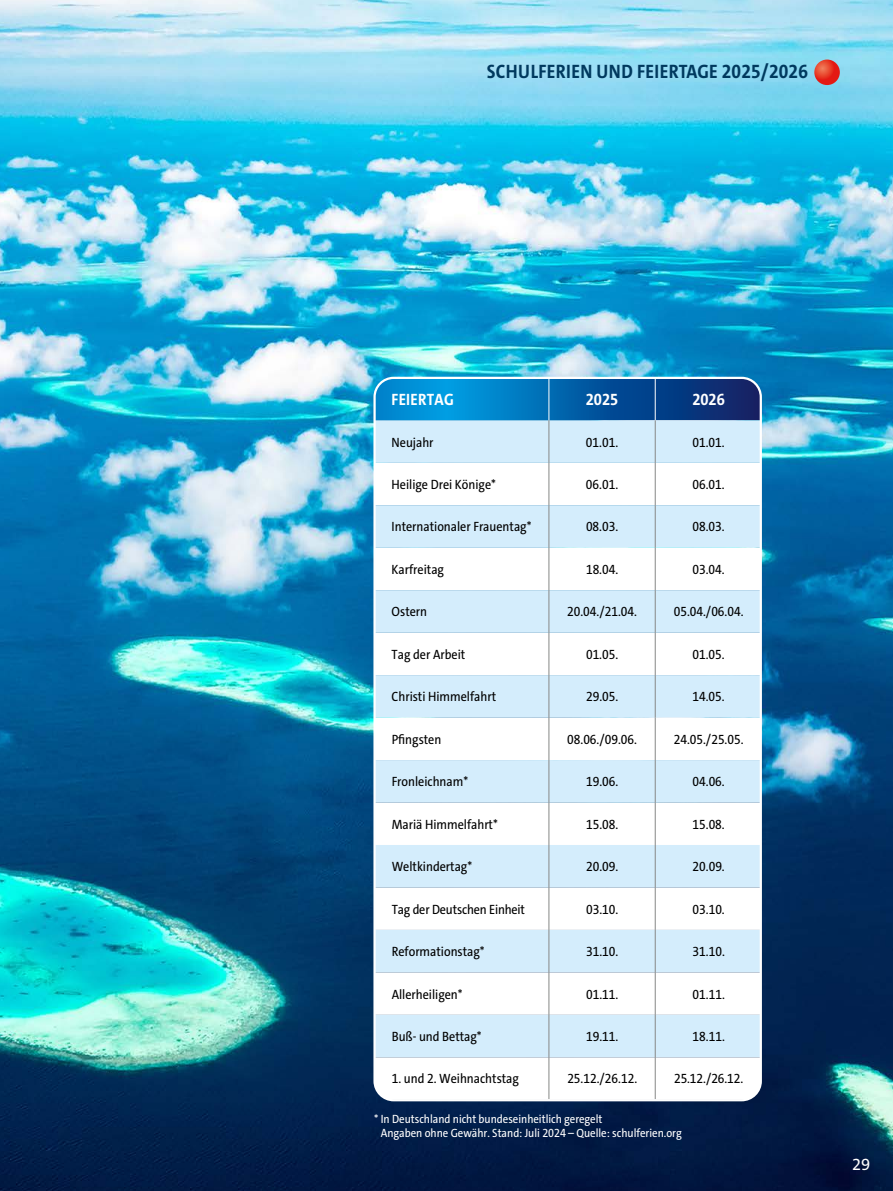
<style>
.page{position:relative;width:893px;height:1191px;background:#fff}
.page>*{position:absolute;margin:0;border:0;box-sizing:border-box;transform-origin:0 0}
.t1{font:700 19.5px "The Sans S Cd";letter-spacing:.015em;color:#00395e}
.t2{font:700 16.5px "The Sans S Cd";letter-spacing:.015em;color:#fff}
.t3{font:16.5px "The Sans";color:#fff}
.t4{font:13.5px "The Sans S Cd";color:#000}
.t5{font:12px/14.4px "The Sans S Cd";color:#fff}
</style>
<div class="page">
<img style="left:0;top:0;width:893px;height:1191px">
<svg style="left:814px;top:60px;width:26px;height:25px"></svg>
<svg style="left:375px;top:378px;width:386px;height:42px;background:#0462a9"></svg>
<div style="left:376px;top:420px;width:383px;height:43px;background:#d4edfc"></div>
<svg style="left:375px;top:463px;width:386px;height:636px"></svg>
<hr style="left:549px;top:378px;width:1px;height:42px;background:#fff">
<hr style="left:655px;top:378px;width:1px;height:42px;background:#fff">
<hr style="left:549px;top:420px;width:1px;height:43px;background:#868786">
<hr style="left:655px;top:420px;width:1px;height:43px;background:#868786">
<hr style="left:549px;top:463px;width:1px;height:42px;background:#868786">
<hr style="left:655px;top:463px;width:1px;height:42px;background:#868786">
<hr style="left:549px;top:505px;width:1px;height:43px;background:#868786">
<hr style="left:655px;top:505px;width:1px;height:43px;background:#868786">
<hr style="left:549px;top:548px;width:1px;height:42px;background:#868786">
<hr style="left:655px;top:548px;width:1px;height:42px;background:#868786">
<hr style="left:549px;top:590px;width:1px;height:42px;background:#868786">
<hr style="left:655px;top:590px;width:1px;height:42px;background:#868786">
<hr style="left:549px;top:632px;width:1px;height:43px;background:#868786">
<hr style="left:655px;top:632px;width:1px;height:43px;background:#868786">
<hr style="left:549px;top:675px;width:1px;height:42px;background:#868786">
<hr style="left:655px;top:675px;width:1px;height:42px;background:#868786">
<hr style="left:549px;top:717px;width:1px;height:43px;background:#868786">
<hr style="left:655px;top:717px;width:1px;height:43px;background:#868786">
<hr style="left:549px;top:760px;width:1px;height:42px;background:#868786">
<hr style="left:655px;top:760px;width:1px;height:42px;background:#868786">
<hr style="left:549px;top:802px;width:1px;height:43px;background:#868786">
<hr style="left:655px;top:802px;width:1px;height:43px;background:#868786">
<hr style="left:549px;top:845px;width:1px;height:42px;background:#868786">
<hr style="left:655px;top:845px;width:1px;height:42px;background:#868786">
<hr style="left:549px;top:887px;width:1px;height:43px;background:#868786">
<hr style="left:655px;top:887px;width:1px;height:43px;background:#868786">
<hr style="left:549px;top:930px;width:1px;height:42px;background:#868786">
<hr style="left:655px;top:930px;width:1px;height:42px;background:#868786">
<hr style="left:549px;top:972px;width:1px;height:42px;background:#868786">
<hr style="left:655px;top:972px;width:1px;height:42px;background:#868786">
<hr style="left:549px;top:1014px;width:1px;height:43px;background:#868786">
<hr style="left:655px;top:1014px;width:1px;height:43px;background:#868786">
<hr style="left:549px;top:1057px;width:1px;height:42px;background:#868786">
<hr style="left:655px;top:1057px;width:1px;height:42px;background:#868786">
<div style="left:373px;top:377px;width:389px;height:724px;border:2px solid #fff;border-radius:19px"></div>
<h1 class="t1" style="left:487px;top:59px;width:322px">SCHULFERIEN UND FEIERTAGE 2025/2026</h1>
<p class="t2" style="left:392px;top:389px;width:64px">FEIERTAG</p>
<p class="t2" style="left:586px;top:389px;width:34px">2025</p>
<p class="t2" style="left:692px;top:389px;width:34px">2026</p>
<p class="t4" style="left:392px;top:433px;width:43px">Neujahr</p>
<p class="t4" style="left:586px;top:433px;width:34px">01.01.</p>
<p class="t4" style="left:692px;top:433px;width:34px">01.01.</p>
<p class="t4" style="left:392px;top:476px;width:106px">Heilige Drei Könige*</p>
<p class="t4" style="left:586px;top:476px;width:34px">06.01.</p>
<p class="t4" style="left:692px;top:476px;width:34px">06.01.</p>
<p class="t4" style="left:392px;top:518px;width:141px">Internationaler Frauentag*</p>
<p class="t4" style="left:586px;top:518px;width:34px">08.03.</p>
<p class="t4" style="left:692px;top:518px;width:34px">08.03.</p>
<p class="t4" style="left:392px;top:561px;width:54px">Karfreitag</p>
<p class="t4" style="left:586px;top:561px;width:34px">18.04.</p>
<p class="t4" style="left:692px;top:561px;width:34px">03.04.</p>
<p class="t4" style="left:392px;top:603px;width:37px">Ostern</p>
<p class="t4" style="left:567px;top:603px;width:71px">20.04./21.04.</p>
<p class="t4" style="left:674px;top:603px;width:71px">05.04./06.04.</p>
<p class="t4" style="left:392px;top:645px;width:75px">Tag der Arbeit</p>
<p class="t4" style="left:586px;top:645px;width:34px">01.05.</p>
<p class="t4" style="left:692px;top:645px;width:34px">01.05.</p>
<p class="t4" style="left:392px;top:688px;width:106px">Christi Himmelfahrt</p>
<p class="t4" style="left:586px;top:688px;width:34px">29.05.</p>
<p class="t4" style="left:692px;top:688px;width:34px">14.05.</p>
<p class="t4" style="left:392px;top:730px;width:51px">Pfingsten</p>
<p class="t4" style="left:567px;top:730px;width:71px">08.06./09.06.</p>
<p class="t4" style="left:674px;top:730px;width:71px">24.05./25.05.</p>
<p class="t4" style="left:392px;top:773px;width:78px">Fronleichnam*</p>
<p class="t4" style="left:586px;top:773px;width:34px">19.06.</p>
<p class="t4" style="left:692px;top:773px;width:34px">04.06.</p>
<p class="t4" style="left:392px;top:815px;width:108px">Mariä Himmelfahrt*</p>
<p class="t4" style="left:586px;top:815px;width:34px">15.08.</p>
<p class="t4" style="left:693px;top:815px;width:34px">15.08.</p>
<p class="t4" style="left:392px;top:858px;width:82px">Weltkindertag*</p>
<p class="t4" style="left:586px;top:858px;width:34px">20.09.</p>
<p class="t4" style="left:693px;top:858px;width:34px">20.09.</p>
<p class="t4" style="left:392px;top:900px;width:135px">Tag der Deutschen Einheit</p>
<p class="t4" style="left:586px;top:900px;width:34px">03.10.</p>
<p class="t4" style="left:693px;top:900px;width:34px">03.10.</p>
<p class="t4" style="left:392px;top:943px;width:94px">Reformationstag*</p>
<p class="t4" style="left:586px;top:943px;width:34px">31.10.</p>
<p class="t4" style="left:693px;top:943px;width:34px">31.10.</p>
<p class="t4" style="left:392px;top:985px;width:72px">Allerheiligen*</p>
<p class="t4" style="left:586px;top:985px;width:34px">01.11.</p>
<p class="t4" style="left:693px;top:985px;width:34px">01.11.</p>
<p class="t4" style="left:392px;top:1027px;width:91px">Buß- und Bettag*</p>
<p class="t4" style="left:586px;top:1027px;width:34px">19.11.</p>
<p class="t4" style="left:693px;top:1027px;width:34px">18.11.</p>
<p class="t4" style="left:392px;top:1070px;width:129px">1. und 2. Weihnachtstag</p>
<p class="t4" style="left:567px;top:1070px;width:71px">25.12./26.12.</p>
<p class="t4" style="left:674px;top:1070px;width:71px">25.12./26.12.</p>
<p class="t5" style="left:381px;top:1111px;width:302px;text-indent:-7px">* In Deutschland nicht bundeseinheitlich geregelt<br>Angaben ohne Gewähr. Stand: Juli 2024 – Quelle: schulferien.org</p>
<p class="t3" style="left:852px;top:1154px;width:20px">29</p>
</div>
